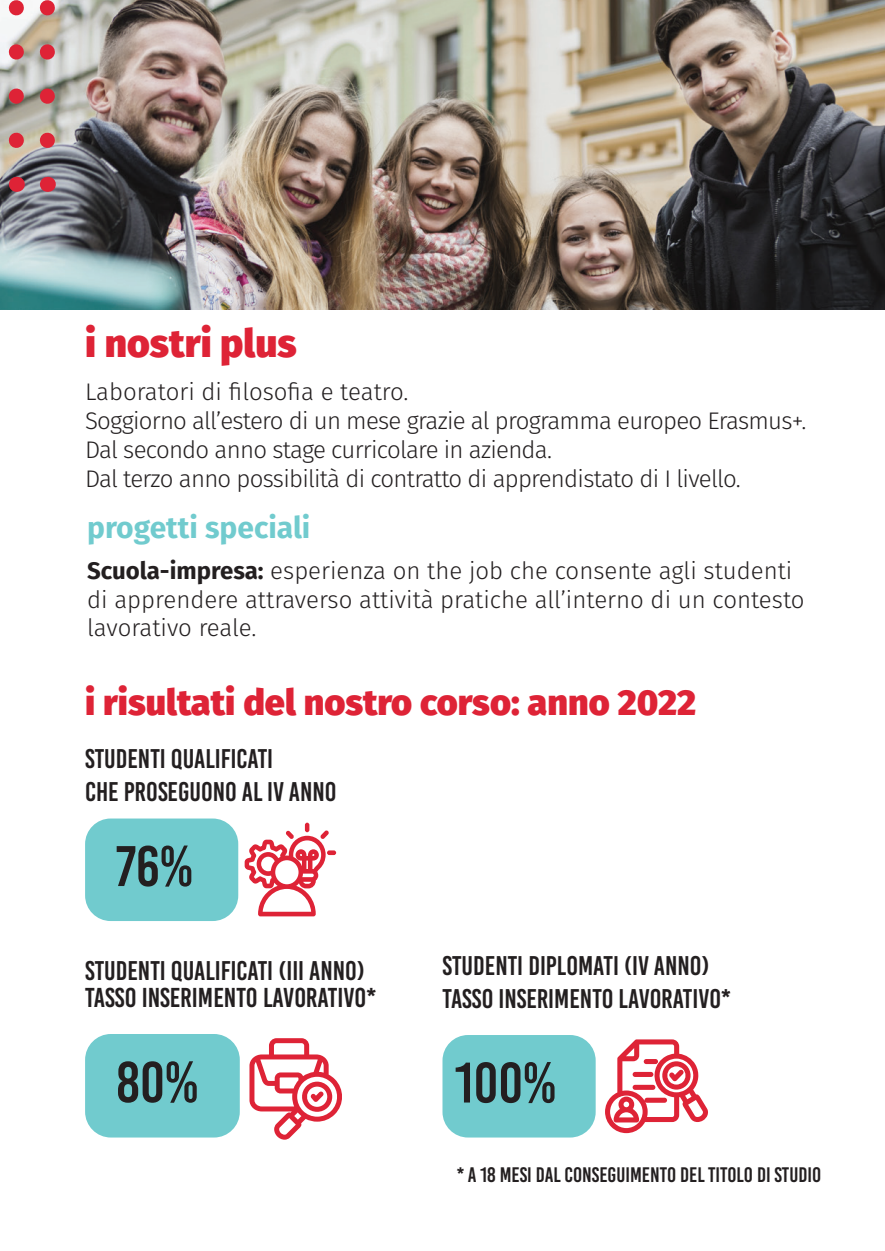
<style>
.page{position:relative;width:885px;height:1251px;background:#fff}
.page>*{position:absolute;margin:0;border:0;box-sizing:border-box;transform-origin:0 0}
.t1{font:57.6px "Bebas Kai";color:#231f20}
.t2{font:57px "Bebas Kai";color:#231f20}
.t3{font:800 39px "Fira Sans";color:#de2336}
.t4{font:800 36px "Fira Sans";color:#de2336}
.t5{font:700 30px "Fira Sans";color:#71cbce}
.t6{font:27.3px "Bebas Kai";color:#231f20}
.t7{font:27px "Bebas Kai";color:#231f20}
.t8{font:300 24px/28.8px "Fira Sans";letter-spacing:-.03em;color:#231f20}
.t9{font:300 24px/28.8px "Fira Sans";color:#231f20}
.t10{font:21px "Bebas Kai";color:#231f20}
.s1{font-weight:700}
</style>
<div class="page">
<img style="left:0;top:0;width:884px;height:309px">
<svg style="left:16px;top:177px;width:1px;height:15px"></svg>
<svg style="left:9px;top:0;width:15px;height:140px"></svg>
<svg style="left:47px;top:177px;width:1px;height:15px"></svg>
<svg style="left:40px;top:0;width:15px;height:140px;background:#c58b86"></svg>
<div style="left:85px;top:818px;width:153px;height:102px;background:#71cbce;border-radius:26px"></div>
<div style="left:442px;top:1034px;width:153px;height:103px;background:#71cbce;border-radius:26px"></div>
<div style="left:85px;top:1033px;width:155px;height:104px;background:#71cbce;border-radius:26px"></div>
<svg style="left:244px;top:822px;width:92px;height:94px"></svg>
<svg style="left:249px;top:1038px;width:93px;height:101px"></svg>
<svg style="left:605px;top:1039px;width:103px;height:93px"></svg>
<p class="t3" style="left:85px;top:308px;width:213px">i nostri plus</p>
<p class="t8" style="left:85px;top:377px;width:723px">Laboratori di filosofia e teatro.<br>Soggiorno all’estero di un mese grazie al programma europeo Erasmus+.</p>
<p class="t8" style="left:85px;top:435px;width:468px">Dal secondo anno stage curricolare in azienda.</p>
<p class="t8" style="left:85px;top:464px;width:657px">Dal terzo anno possibilità di contratto di apprendistato di I livello.</p>
<p class="t5" style="left:87px;top:502px;width:225px">progetti speciali</p>
<p class="t9" style="left:87px;top:556px;width:718px"><span class="s1">Scuola-impresa:</span> esperienza on the job che consente agli studenti di apprendere attraverso attività pratiche all’interno di un contesto lavorativo reale.</p>
<p class="t4" style="left:85px;top:669px;width:612px">i risultati del nostro corso: anno 2022</p>
<p class="t7" style="left:85px;top:744px;width:190px">STUDENTI QUALIFICATI</p>
<p class="t7" style="left:85px;top:776px;width:253px">CHE PROSEGUONO AL IV ANNO</p>
<p class="t2" style="left:116px;top:835px;width:79px">76%</p>
<p class="t7" style="left:85px;top:956px;width:281px">STUDENTI QUALIFICATI (III ANNO)</p>
<p class="t6" style="left:85px;top:983px;width:292px">TASSO INSERIMENTO LAVORATIVO*</p>
<p class="t7" style="left:442px;top:951px;width:268px">STUDENTI DIPLOMATI (IV ANNO)</p>
<p class="t7" style="left:442px;top:983px;width:289px">TASSO INSERIMENTO LAVORATIVO*</p>
<p class="t1" style="left:116px;top:1051px;width:84px">80%</p>
<p class="t2" style="left:454px;top:1051px;width:103px">100%</p>
<p class="t10" style="left:456px;top:1162px;width:366px">* A 18 MESI DAL CONSEGUIMENTO DEL TITOLO DI STUDIO</p>
</div>
